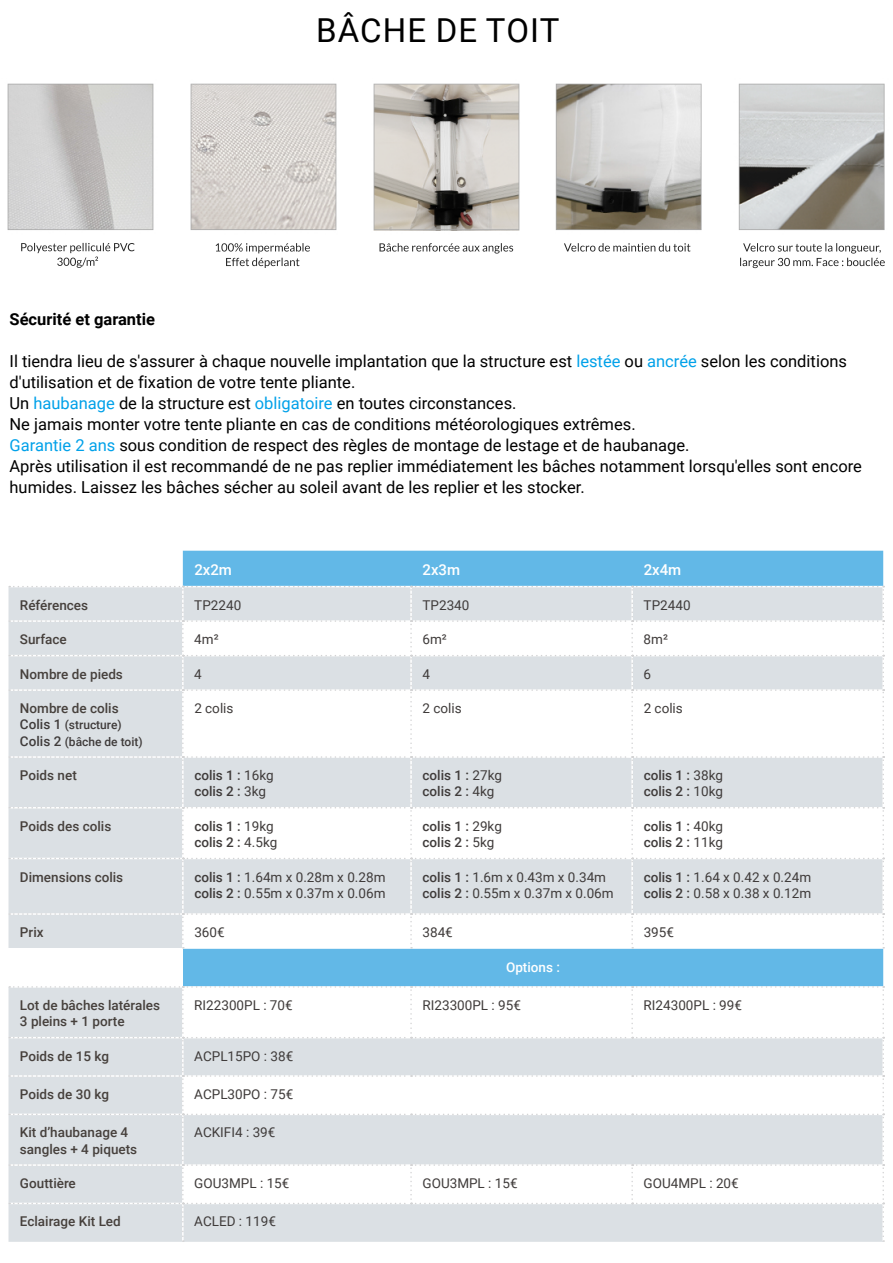
<style>
.page{position:relative;width:893px;height:1263px;background:#fff}
.page>*{position:absolute;margin:0;border:0;box-sizing:border-box;transform-origin:0 0}
.t1{font:33px "Roboto";letter-spacing:.035em;color:#000}
.t2{font:16.5px/21px "Roboto";color:#000}
.t3{font:700 16.5px "Roboto";color:#000}
.t4{font:500 15px "Roboto";color:#fff}
.t5{font:13.5px/16.2px "Roboto";color:#3f3b3a}
.t6{font:500 13.5px/16.2px "Roboto";color:#46403c}
.t7{font:500 13.5px/16.2px "Roboto";color:#3f3b3a}
.t8{font:500 13.5px "Roboto";color:#fff}
.t9{font:500 12px/16.2px "Roboto";color:#3f3b3a}
.s1{color:#00a1e9}
.s2{font-size:13.5px}
.s3{font-weight:400}
.s4{font-weight:500}
</style>
<div class="page">
<img style="left:7px;top:83px;width:878px;height:186px">
<div style="left:183px;top:551px;width:700px;height:35px;background:#62b8e7"></div>
<div style="left:183px;top:948px;width:700px;height:38px;background:#62b8e7"></div>
<svg style="left:9px;top:586px;width:875px;height:362px"></svg>
<svg style="left:9px;top:986px;width:875px;height:256px"></svg>
<h1 class="t1" style="left:316px;top:7px;width:245px">BÂCHE DE TOIT</h1>
<p class="t3" style="left:10px;top:307px;width:147px">Sécurité et garantie</p>
<p class="t2" style="left:10px;top:350px;width:854px">Il tiendra lieu de s'assurer à chaque nouvelle implantation que la structure est <span class="s1">lestée</span> ou <span class="s1">ancrée</span> selon les conditions d'utilisation et de fixation de votre tente pliante.<br>Un <span class="s1">haubanage</span> de la structure est <span class="s1">obligatoire</span> en toutes circonstances.<br>Ne jamais monter votre tente pliante en cas de conditions météorologiques extrêmes.<br><span class="s1">Garantie 2 ans</span> sous condition de respect des règles de montage de lestage et de haubanage.<br>Après utilisation il est recommandé de ne pas replier immédiatement les bâches notamment lorsqu'elles sont encore humides. Laissez les bâches sécher au soleil avant de les replier et les stocker.</p>
<p class="t4" style="left:194px;top:559px;width:39px">2x2m</p>
<p class="t4" style="left:423px;top:559px;width:39px">2x3m</p>
<p class="t4" style="left:644px;top:559px;width:39px">2x4m</p>
<p class="t6" style="left:20px;top:596px;width:70px">Références</p>
<p class="t5" style="left:194px;top:596px;width:48px">TP2240</p>
<p class="t5" style="left:423px;top:596px;width:48px">TP2340</p>
<p class="t5" style="left:644px;top:596px;width:48px">TP2440</p>
<p class="t6" style="left:20px;top:631px;width:48px">Surface</p>
<p class="t5" style="left:194px;top:631px;width:26px">4m²</p>
<p class="t5" style="left:423px;top:631px;width:26px">6m²</p>
<p class="t5" style="left:644px;top:631px;width:26px">8m²</p>
<p class="t6" style="left:20px;top:665px;width:104px">Nombre de pieds</p>
<p class="t5" style="left:194px;top:665px;width:9px">4</p>
<p class="t5" style="left:423px;top:665px;width:9px">4</p>
<p class="t5" style="left:644px;top:665px;width:9px">6</p>
<p class="t6" style="left:20px;top:700px;width:100px">Nombre de colis</p>
<p class="t9" style="left:20px;top:716px;width:124px"><span class="s2">Colis 1</span> (structure)<br><span class="s2">Colis 2</span> (bâche de toit)</p>
<p class="t5" style="left:194px;top:700px;width:41px">2 colis</p>
<p class="t5" style="left:423px;top:700px;width:41px">2 colis</p>
<p class="t5" style="left:644px;top:700px;width:41px">2 colis</p>
<p class="t6" style="left:20px;top:767px;width:58px">Poids net</p>
<p class="t7" style="left:194px;top:767px;width:81px">colis 1 : <span class="s3">16kg </span>colis 2 : <span class="s3">3kg</span></p>
<p class="t7" style="left:423px;top:767px;width:81px">colis 1 : <span class="s3">27kg </span>colis 2 : <span class="s3">4kg</span></p>
<p class="t7" style="left:644px;top:767px;width:81px">colis 1 : <span class="s3">38kg </span>colis 2 : <span class="s3">10kg</span></p>
<p class="t6" style="left:20px;top:817px;width:93px">Poids des colis</p>
<p class="t7" style="left:194px;top:817px;width:84px">colis 1 : <span class="s3">19kg </span>colis 2 : <span class="s3">4.5kg</span></p>
<p class="t7" style="left:423px;top:817px;width:81px">colis 1 : <span class="s3">29kg </span>colis 2 : <span class="s3">5kg</span></p>
<p class="t7" style="left:644px;top:817px;width:81px">colis 1 : <span class="s3">40kg </span>colis 2 : <span class="s3">11kg</span></p>
<p class="t6" style="left:20px;top:868px;width:105px">Dimensions colis</p>
<p class="t5" style="left:194px;top:868px;width:193px"><span class="s4">colis 1 :</span> 1.64m x 0.28m x 0.28m <span class="s4">colis 2 :</span> 0.55m x 0.37m x 0.06m</p>
<p class="t5" style="left:423px;top:868px;width:193px"><span class="s4">colis 1 :</span> 1.6m x 0.43m x 0.34m <span class="s4">colis 2 :</span> 0.55m x 0.37m x 0.06m</p>
<p class="t5" style="left:644px;top:868px;width:169px"><span class="s4">colis 1 :</span> 1.64 x 0.42 x 0.24m <span class="s4">colis 2 :</span> 0.58 x 0.38 x 0.12m</p>
<p class="t6" style="left:20px;top:924px;width:25px">Prix</p>
<p class="t5" style="left:194px;top:924px;width:32px">360€</p>
<p class="t5" style="left:423px;top:924px;width:32px">384€</p>
<p class="t5" style="left:644px;top:924px;width:32px">395€</p>
<p class="t8" style="left:506px;top:957px;width:55px">Options :</p>
<p class="t6" style="left:20px;top:996px;width:142px">Lot de bâches latérales<br>3 pleins + 1 porte</p>
<p class="t5" style="left:194px;top:996px;width:100px">RI22300PL : 70€</p>
<p class="t5" style="left:422px;top:996px;width:100px">RI23300PL : 95€</p>
<p class="t5" style="left:644px;top:996px;width:100px">RI24300PL : 99€</p>
<p class="t6" style="left:20px;top:1047px;width:91px">Poids de 15 kg</p>
<p class="t5" style="left:194px;top:1047px;width:101px">ACPL15PO : 38€</p>
<p class="t6" style="left:20px;top:1085px;width:91px">Poids de 30 kg</p>
<p class="t5" style="left:194px;top:1085px;width:101px">ACPL30PO : 75€</p>
<p class="t6" style="left:20px;top:1124px;width:119px">Kit d’haubanage 4 sangles + 4 piquets</p>
<p class="t5" style="left:194px;top:1124px;width:83px">ACKIFI4 : 39€</p>
<p class="t6" style="left:20px;top:1175px;width:57px">Gouttière</p>
<p class="t5" style="left:194px;top:1175px;width:97px">GOU3MPL : 15€</p>
<p class="t5" style="left:422px;top:1175px;width:97px">GOU3MPL : 15€</p>
<p class="t5" style="left:644px;top:1175px;width:97px">GOU4MPL : 20€</p>
<p class="t6" style="left:20px;top:1213px;width:102px">Eclairage Kit Led</p>
<p class="t5" style="left:194px;top:1213px;width:83px">ACLED : 119€</p>
</div>
